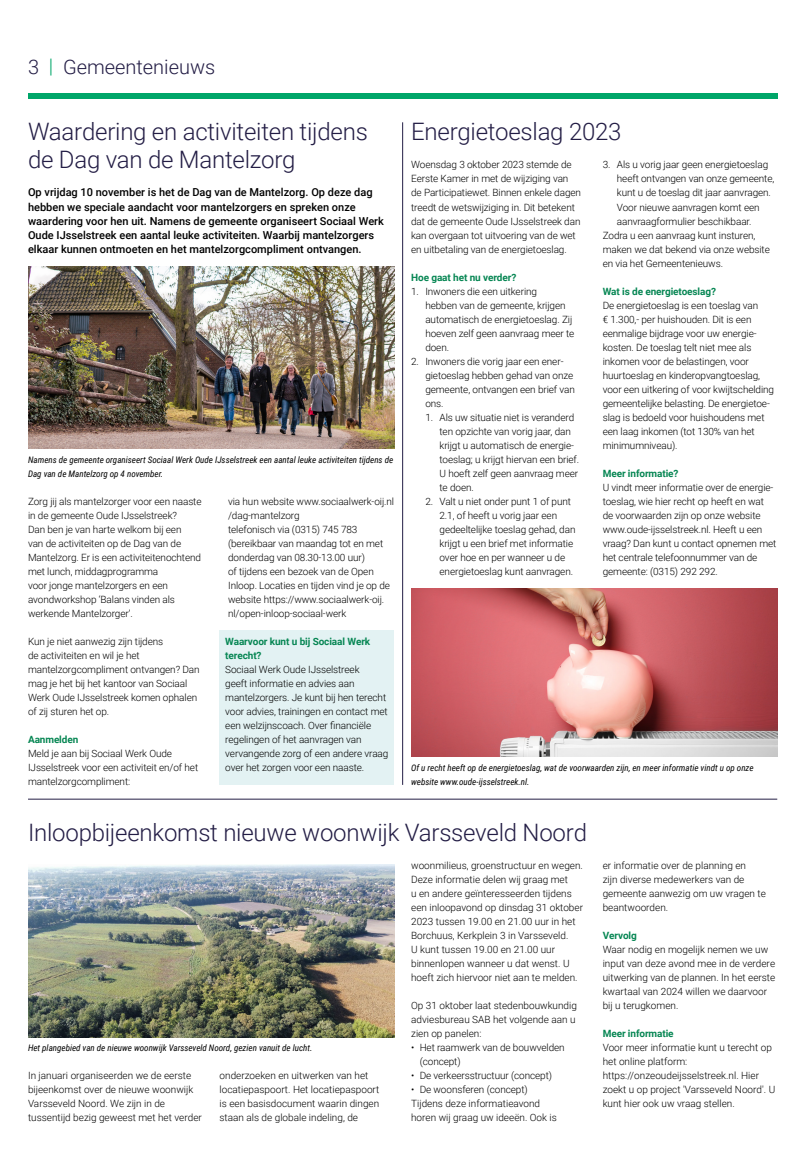
<style>
.page{position:relative;width:806px;height:1163px;background:#fff}
.page>*{position:absolute;margin:0;border:0;box-sizing:border-box;transform-origin:0 0}
.OIJ_kop_klein{font:300 24px/28px "Roboto";letter-spacing:-.01em;color:#231d45}
.t1{font:300 20px "Roboto";color:#231d45}
.OIJ_intro{font:500 11px/14px "Roboto";color:#000}
.OIJ_platte_tekst{font:300 10px/14px "Roboto";letter-spacing:-.01em;color:#000}
.OIJ_platte_tekst_bekendmakingen{font:300 10px/14px "Roboto";letter-spacing:-.01em;color:#000}
.OIJ_tussenkop{font:700 10px/14px "Roboto";letter-spacing:-.01em;color:#068653}
.OIJ_foto-bijschrift{font:italic 9px/14px "Roboto Condensed";color:#000}
.s1{color:#00a669}
</style>
<div class="page">
<div style="left:28px;top:93px;width:748px;height:5px;background:#00a669"></div>
<div style="left:219px;top:630px;width:175px;height:154px;background:#e3f2f3"></div>
<img style="left:28px;top:266px;width:366px;height:182px">
<hr style="left:28px;top:798px;width:748px;height:1px;background:#231d45">
<img style="left:28px;top:864px;width:366px;height:172px">
<hr style="left:402px;top:122px;width:1px;height:662px;background:#231d45">
<img style="left:411px;top:588px;width:365px;height:168px">
<p class="t1" style="left:28px;top:53px;width:189px">3 <span class="s1">|</span> Gemeentenieuws</p>
<h2 class="OIJ_kop_klein" style="left:28px;top:117px;width:341px">Waardering en activiteiten tijdens de Dag van de Mantelzorg</h2>
<p class="OIJ_intro" style="left:28px;top:185px;width:357px">Op vrijdag 10 november is het de Dag van de Mantelzorg. Op deze dag hebben we speciale aandacht voor mantelzorgers en spreken onze waardering voor hen uit. Namens de gemeente organiseert Sociaal Werk Oude IJsselstreek een aantal leuke activiteiten. Waarbij mantelzorgers elkaar kunnen ontmoeten en het mantelzorgcompliment ontvangen.</p>
<p class="OIJ_foto-bijschrift" style="left:28px;top:452px;width:366px">Namens de gemeente organiseert Sociaal Werk Oude IJsselstreek een aantal leuke activiteiten tijdens de<br>Dag van de Mantelzorg op 4 november.</p>
<p class="OIJ_platte_tekst" style="left:28px;top:493px;width:175px">Zorg jij als mantelzorger voor een naaste in de gemeente Oude IJsselstreek?<br>Dan ben je van harte welkom bij een<br>van de activiteiten op de Dag van de Mantelzorg. Er is een activiteitenochtend met lunch, middagprogramma<br>voor jonge mantelzorgers en een avondworkshop ‘Balans vinden als werkende Mantelzorger’.</p>
<p class="OIJ_platte_tekst" style="left:28px;top:633px;width:173px">Kun je niet aanwezig zijn tijdens<br>de activiteiten en wil je het mantelzorgcompliment ontvangen? Dan mag je het bij het kantoor van Sociaal<br>Werk Oude IJsselstreek komen ophalen of zij sturen het op.</p>
<p class="OIJ_tussenkop" style="left:28px;top:731px;width:52px">Aanmelden</p>
<p class="OIJ_platte_tekst" style="left:28px;top:745px;width:171px">Meld je aan bij Sociaal Werk Oude<br>IJsselstreek voor een activiteit en/of het mantelzorgcompliment:</p>
<p class="OIJ_platte_tekst_bekendmakingen" style="left:228px;top:493px;width:167px">via hun website www.sociaalwerk-oij.nl /dag-mantelzorg</p>
<p class="OIJ_platte_tekst_bekendmakingen" style="left:228px;top:521px;width:156px">telefonisch via (0315) 745 783 (bereikbaar van maandag tot en met donderdag van 08.30-13.00 uur)</p>
<p class="OIJ_platte_tekst_bekendmakingen" style="left:228px;top:563px;width:163px">of tijdens een bezoek van de Open Inloop. Locaties en tijden vind je op de website https://www.sociaalwerk-oij. nl/open-inloop-sociaal-werk</p>
<p class="OIJ_tussenkop" style="left:225px;top:633px;width:146px">Waarvoor kunt u bij Sociaal Werk terecht?</p>
<p class="OIJ_platte_tekst" style="left:225px;top:661px;width:164px">Sociaal Werk Oude IJsselstreek<br>geeft informatie en advies aan mantelzorgers. Je kunt bij hen terecht voor advies, trainingen en contact met een welzijnscoach. Over financiële regelingen of het aanvragen van vervangende zorg of een andere vraag over het zorgen voor een naaste.</p>
<h2 class="OIJ_kop_klein" style="left:411px;top:117px;width:212px">Energietoeslag 2023</h2>
<p class="OIJ_platte_tekst" style="left:411px;top:157px;width:171px">Woensdag 3 oktober 2023 stemde de Eerste Kamer in met de wijziging van de Participatiewet. Binnen enkele dagen treedt de wetswijziging in. Dit betekent dat de gemeente Oude IJsselstreek dan kan overgaan tot uitvoering van de wet en uitbetaling van de energietoeslag.</p>
<p class="OIJ_tussenkop" style="left:411px;top:269px;width:107px">Hoe gaat het nu verder?</p>
<p class="OIJ_platte_tekst_bekendmakingen" style="left:425px;top:283px;width:150px;text-indent:-14px">1. Inwoners die een uitkering<br>hebben van de gemeente, krijgen automatisch de energietoeslag. Zij hoeven zelf geen aanvraag meer te doen.</p>
<p class="OIJ_platte_tekst_bekendmakingen" style="left:425px;top:353px;width:151px;text-indent:-14px">2. Inwoners die vorig jaar een ener&shy;gietoeslag hebben gehad van onze gemeente, ontvangen een brief van ons.</p>
<p class="OIJ_platte_tekst_bekendmakingen" style="left:439px;top:409px;width:141px;text-indent:-14px">1. Als uw situatie niet is veranderd ten opzichte van vorig jaar, dan krijgt u automatisch de energie&shy;toeslag; u krijgt hiervan een brief.<br>U hoeft zelf geen aanvraag meer te doen.</p>
<p class="OIJ_platte_tekst_bekendmakingen" style="left:439px;top:493px;width:137px;text-indent:-14px">2. Valt u niet onder punt 1 of punt<br>2.1, of heeft u vorig jaar een gedeeltelijke toeslag gehad, dan krijgt u een brief met informatie over hoe en per wanneer u de energietoeslag kunt aanvragen.</p>
<p class="OIJ_platte_tekst_bekendmakingen" style="left:616px;top:157px;width:159px;text-indent:-14px">3. Als u vorig jaar geen energietoeslag heeft ontvangen van onze gemeente, kunt u de toeslag dit jaar aanvragen.<br>Voor nieuwe aanvragen komt een aanvraagformulier beschikbaar.</p>
<p class="OIJ_platte_tekst" style="left:602px;top:227px;width:168px">Zodra u een aanvraag kunt insturen, maken we dat bekend via onze website en via het Gemeentenieuws.</p>
<p class="OIJ_tussenkop" style="left:602px;top:283px;width:115px">Wat is de energietoeslag?</p>
<p class="OIJ_platte_tekst" style="left:602px;top:297px;width:173px">De energietoeslag is een toeslag van<br>€ 1.300,- per huishouden. Dit is een eenmalige bijdrage voor uw energie&shy;kosten. De toeslag telt niet mee als inkomen voor de belastingen, voor huurtoeslag en kinderopvangtoeslag, voor een uitkering of voor kwijtschelding gemeentelijke belasting. De energietoe&shy;slag is bedoeld voor huishoudens met een laag inkomen (tot 130% van het minimumniveau).</p>
<p class="OIJ_tussenkop" style="left:602px;top:465px;width:77px">Meer informatie?</p>
<p class="OIJ_platte_tekst" style="left:602px;top:479px;width:175px">U vindt meer informatie over de energie&shy;toeslag, wie hier recht op heeft en wat de voorwaarden zijn op onze website www.oude-ijsselstreek.nl. Heeft u een vraag? Dan kunt u contact opnemen met het centrale telefoonnummer van de gemeente: (0315) 292 292.</p>
<p class="OIJ_foto-bijschrift" style="left:411px;top:760px;width:344px">Of u recht heeft op de energietoeslag, wat de voorwaarden zijn, en meer informatie vindt u op onze website www.oude-ijsselstreek.nl.</p>
<h2 class="OIJ_kop_klein" style="left:28px;top:817px;width:560px">Inloopbijeenkomst nieuwe woonwijk Varsseveld Noord</h2>
<p class="OIJ_foto-bijschrift" style="left:28px;top:1040px;width:286px">Het plangebied van de nieuwe woonwijk Varsseveld Noord, gezien vanuit de lucht.</p>
<p class="OIJ_platte_tekst" style="left:28px;top:1067px;width:175px">In januari organiseerden we de eerste bijeenkomst over de nieuwe woonwijk Varsseveld Noord. We zijn in de tussentijd bezig geweest met het verder</p>
<p class="OIJ_platte_tekst" style="left:219px;top:1067px;width:161px">onderzoeken en uitwerken van het locatiepaspoort. Het locatiepaspoort is een basisdocument waarin dingen staan als de globale indeling, de</p>
<p class="OIJ_platte_tekst" style="left:411px;top:857px;width:173px">woonmilieus, groenstructuur en wegen.<br>Deze informatie delen wij graag met<br>u en andere geïnteresseerden tijdens een inloopavond op dinsdag 31 oktober 2023 tussen 19.00 en 21.00 uur in het Borchuus, Kerkplein 3 in Varsseveld.<br>U kunt tussen 19.00 en 21.00 uur binnenlopen wanneer u dat wenst. U hoeft zich hiervoor niet aan te melden.</p>
<p class="OIJ_platte_tekst" style="left:411px;top:997px;width:167px">Op 31 oktober laat stedenbouwkundig adviesbureau SAB het volgende aan u zien op panelen:</p>
<p class="OIJ_platte_tekst_bekendmakingen" style="left:419px;top:1039px;width:146px;text-indent:-9px">• Het raamwerk van de bouwvelden (concept)</p>
<p class="OIJ_platte_tekst_bekendmakingen" style="left:411px;top:1067px;width:142px">• De verkeersstructuur (concept)</p>
<p class="OIJ_platte_tekst_bekendmakingen" style="left:411px;top:1081px;width:118px">• De woonsferen (concept)</p>
<p class="OIJ_platte_tekst" style="left:411px;top:1095px;width:147px">Tijdens deze informatieavond horen wij graag uw ideeën. Ook is</p>
<p class="OIJ_platte_tekst" style="left:602px;top:857px;width:164px">er informatie over de planning en<br>zijn diverse medewerkers van de gemeente aanwezig om uw vragen te beantwoorden.</p>
<p class="OIJ_tussenkop" style="left:602px;top:927px;width:36px">Vervolg</p>
<p class="OIJ_platte_tekst" style="left:602px;top:941px;width:174px">Waar nodig en mogelijk nemen we uw input van deze avond mee in de verdere uitwerking van de plannen. In het eerste kwartaal van 2024 willen we daarvoor bij u terugkomen.</p>
<p class="OIJ_tussenkop" style="left:602px;top:1025px;width:72px">Meer informatie</p>
<p class="OIJ_platte_tekst" style="left:602px;top:1039px;width:170px">Voor meer informatie kunt u terecht op het online platform:</p>
<p class="OIJ_platte_tekst" style="left:602px;top:1067px;width:174px">https://onzeoudeijsselstreek.nl. Hier zoekt u op project 'Varsseveld Noord'. U kunt hier ook uw vraag stellen.</p>
</div>
